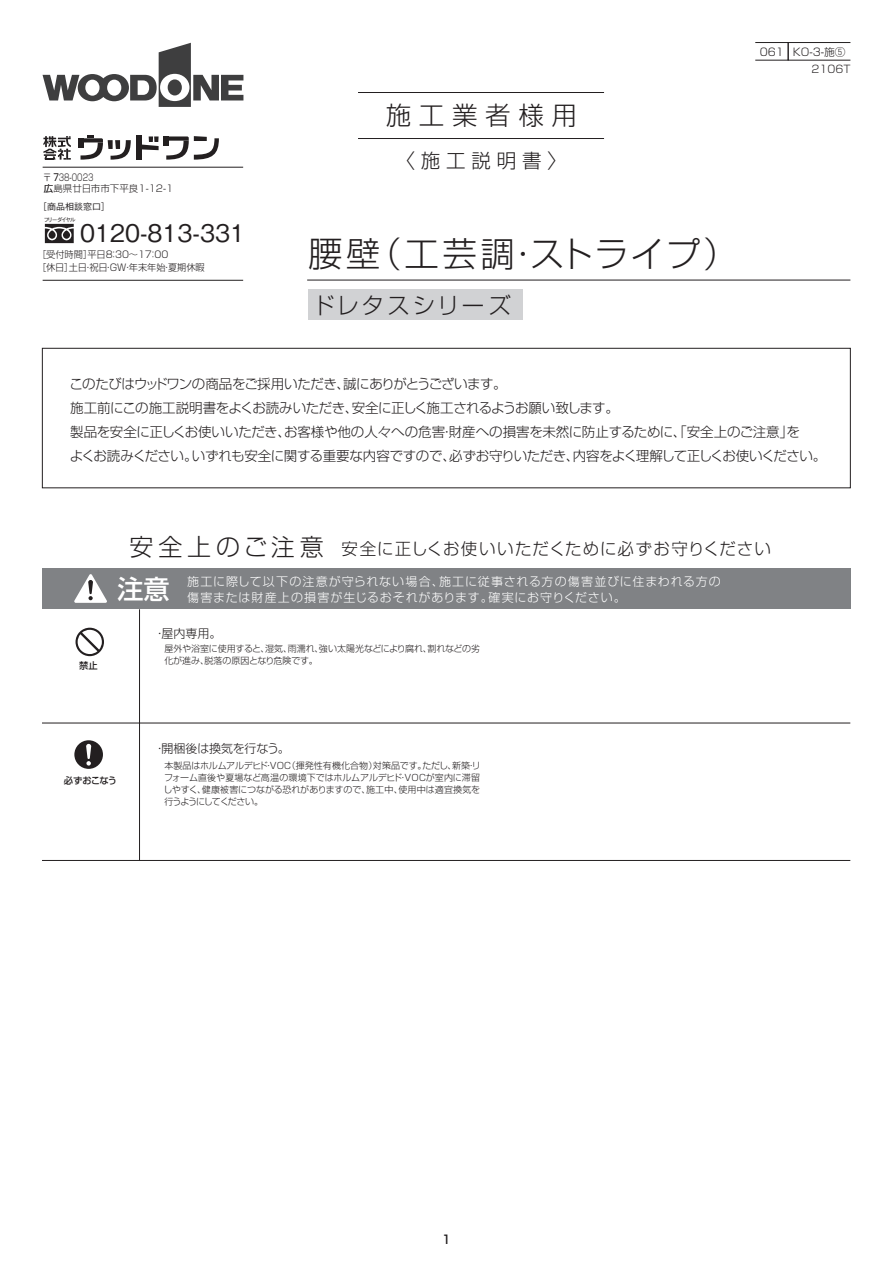
<style>
.page{position:relative;width:893px;height:1263px;background:#fff}
.page>*{position:absolute;margin:0;border:0;box-sizing:border-box;transform-origin:0 0}
.t1{font:300 34.5px "Shin Go Pr 5";letter-spacing:.035em;color:#231f20}
.t2{font:300 25.5px "Shin Go Pr 5";letter-spacing:.3em;color:#231f20}
.t3{font:500 24.3px "Gothic BBB Pro";color:#231f20}
.t4{font:300 22.5px "Shin Go Pr 5";letter-spacing:.12em;color:#231f20}
.t5{font:300 19.5px "Shin Go Pr 5";letter-spacing:.3em;color:#231f20}
.t6{font:300 16.5px "Shin Go Pr 5";letter-spacing:.065em;color:#231f20}
.t7{font:300 13.5px/24px "Shin Go Pr 5";letter-spacing:-.03em;color:#231f20}
.t8{font:300 12px/16.5px "Shin Go Pr 5";letter-spacing:.07em;color:#fff}
.t9{font:300 12px "Shin Go Pr 5";letter-spacing:-.005em;color:#231f20}
.t10{font:500 12px "Shin Go Pr 5";color:#231f20}
.t11{font:300 10.65px "Shin Go Pr 5";color:#231f20}
.t12{font:300 10.5px "Shin Go Pr 5";color:#231f20}
.t13{font:300 9.45px/11.4px "Shin Go Pr 5";color:#231f20}
.t14{font:500 9.3px "Shin Go Pr 5";letter-spacing:-.03em;color:#231f20}
.t15{font:300 9px/12px "Shin Go Pr 5";letter-spacing:-.01em;color:#231f20}
.t16{font:500 9px "Gothic BBB Pro";color:#231f20}
.t17{font:500 6px "Gothic BBB Pro";letter-spacing:-.235em;color:#231f20}
.s1{font-size:24px}
</style>
<div class="page">
<div style="left:42px;top:568px;width:809px;height:41px;background:#808285"></div>
<svg style="left:74px;top:574px;width:33px;height:29px"></svg>
<hr style="left:42px;top:723px;width:808px;height:1px;background:#231f20">
<hr style="left:42px;top:860px;width:808px;height:1px;background:#231f20">
<hr style="left:139px;top:609px;width:1px;height:251px;background:#231f20">
<svg style="left:43px;top:43px;width:200px;height:64px"></svg>
<div style="left:788px;top:42px;width:63px;height:18px;border:1px solid #231f20"></div>
<div style="left:755px;top:42px;width:33px;height:18px;border:1px solid #231f20"></div>
<hr style="left:358px;top:92px;width:246px;height:1px;background:#231f20">
<hr style="left:358px;top:138px;width:246px;height:1px;background:#231f20">
<div style="left:42px;top:348px;width:809px;height:140px;border:1px solid #231f20"></div>
<div style="left:164px;top:136px;width:5px;height:10px;background:#231f20"></div>
<svg style="left:166px;top:136px;width:53px;height:24px"></svg>
<div style="left:78px;top:138px;width:5px;height:9px;background:#231f20"></div>
<svg style="left:81px;top:135px;width:50px;height:25px"></svg>
<div style="left:137px;top:135px;width:5px;height:25px;background:#231f20"></div>
<svg style="left:142px;top:136px;width:17px;height:14px"></svg>
<svg style="left:43px;top:136px;width:28px;height:24px"></svg>
<svg style="left:45px;top:224px;width:29px;height:19px"></svg>
<hr style="left:43px;top:167px;width:200px;height:1px;background:#231f20">
<hr style="left:43px;top:280px;width:200px;height:1px;background:#231f20">
<div style="left:76px;top:628px;width:27px;height:27px;background:#3e3b3b;border-radius:50%"></div>
<svg style="left:76px;top:628px;width:28px;height:28px"></svg>
<svg style="left:78px;top:630px;width:24px;height:24px"></svg>
<div style="left:74px;top:740px;width:29px;height:29px;background:#231f20;border-radius:50%"></div>
<svg style="left:86px;top:744px;width:5px;height:21px"></svg>
<hr style="left:307px;top:280px;width:543px;height:1px;background:#231f20">
<div style="left:308px;top:289px;width:215px;height:31px;background:#d1d2d4"></div>
<p class="t13" style="left:43px;top:170px;width:132px">〒738-0023<br>広島県廿日市市下平良1-12-1</p>
<p class="t17" style="left:43px;top:215px;width:34px">フリーダイヤル</p>
<h3 class="t3" style="left:80px;top:213px;width:166px">0120-813-331</h3>
<p class="t13" style="left:37px;top:247px;width:169px;line-height:13.5px">［受付時間］平日8：30～17：00<br>［休日］土日・祝日・GW・年末年始・夏期休暇</p>
<p class="t16" style="left:38px;top:200px;width:74px">［商品相談窓口］</p>
<h2 class="t2" style="left:386px;top:94px;width:193px">施工業者様用</h2>
<h3 class="t5" style="left:395px;top:144px;width:173px">〈施工説明書〉</h3>
<h1 class="t1" style="left:308px;top:226px;width:431px">腰壁（工芸調・ストライプ）</h1>
<h3 class="t4" style="left:312px;top:286px;width:200px">ドレタスシリーズ</h3>
<p class="t11" style="left:760px;top:43px;width:87px">061 KO-3-施⑤</p>
<p class="t12" style="left:812px;top:60px;width:41px">2106T</p>
<p class="t7" style="left:69px;top:371px;width:758px">このたびはウッドワンの商品をご採用いただき、誠にありがとうございます。<br>施工前にこの施工説明書をよくお読みいただき、安全に正しく施工されるようお願い致します。<br>製品を安全に正しくお使いいただき、お客様や他の人々への危害・財産への損害を未然に防止するために、「安全上のご注意」を<br>よくお読みください。いずれも安全に関する重要な内容ですので、必ずお守りいただき、内容をよく理解して正しくお使いください。</p>
<p class="t14" style="left:79px;top:658px;width:20px">禁止</p>
<p class="t6" style="left:130px;top:535px;width:643px"><span class="s1">安全上のご注意</span> 安全に正しくお使いいただくために必ずお守りください</p>
<p class="t8" style="left:117px;top:572px;width:605px;text-indent:70px">施工に際して以下の注意が守られない場合、施工に従事される方の傷害並びに住まわれる方の<sup>注意</sup> 傷害または財産上の損害が生じるおそれがあります。確実にお守りください。</p>
<p class="t9" style="left:154px;top:623px;width:69px">・屋内専用。</p>
<p class="t15" style="left:164px;top:642px;width:317px">屋外や浴室に使用すると、湿気、雨濡れ、強い太陽光などにより腐れ、割れなどの劣化が進み、脱落の原因となり危険です。</p>
<p class="t14" style="left:64px;top:773px;width:55px">必ずおこなう</p>
<p class="t9" style="left:154px;top:739px;width:137px">・開梱後は換気を行なう。</p>
<p class="t15" style="left:163px;top:759px;width:319px;text-align:justify">本製品はホルムアルデヒド・VOC（揮発性有機化合物）対策品です。ただし、新築・リフォーム直後や夏場など高温の環境下ではホルムアルデヒド・VOCが室内に滞留しやすく、健康被害につながる恐れがありますので、施工中、使用中は適宜換気を行うようにしてください。</p>
<p class="t10" style="left:442px;top:1229px;width:11px">1</p>
</div>
